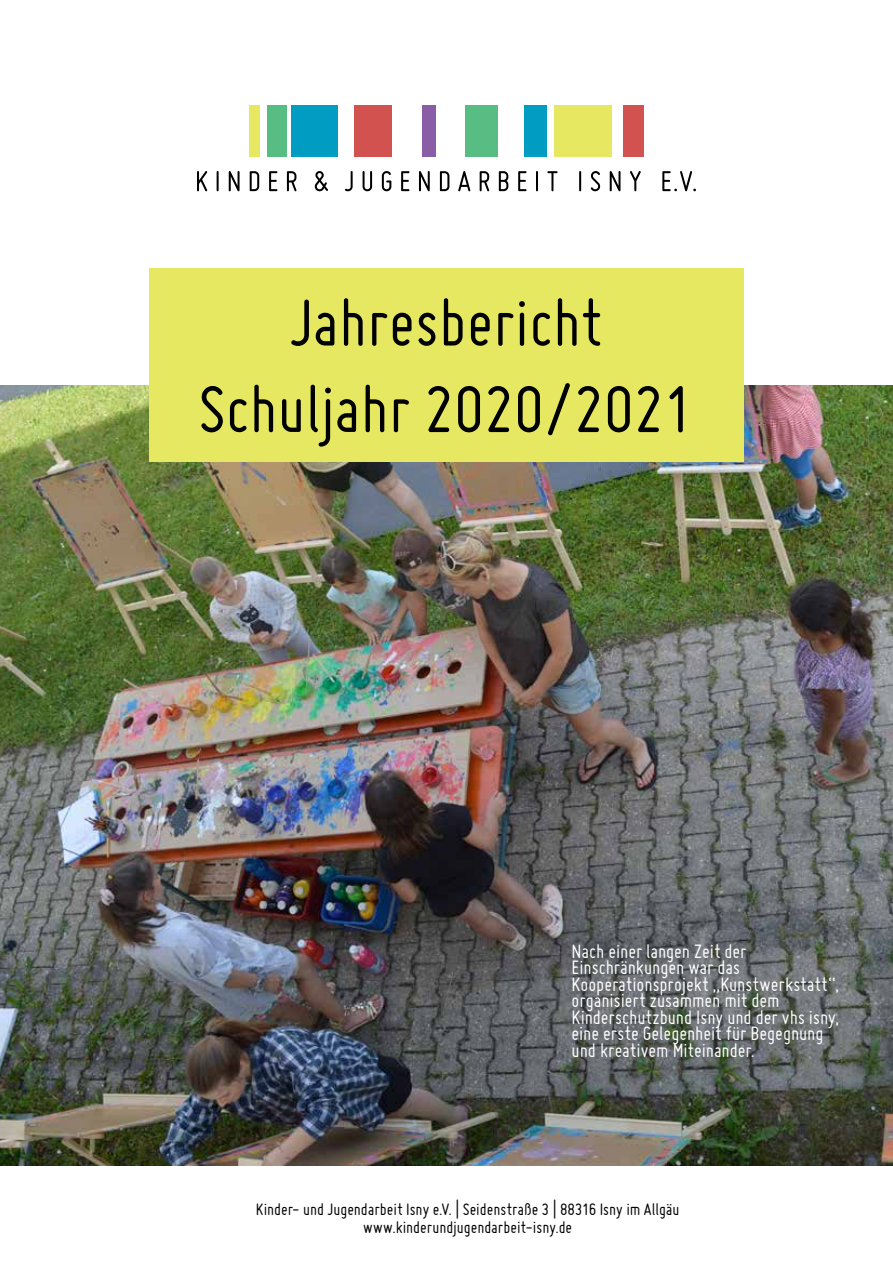
<style>
.page{position:relative;width:893px;height:1263px;background:#fff}
.page>*{position:absolute;margin:0;border:0;box-sizing:border-box;transform-origin:0 0}
.t1{font:72px/86.4px "Miso";color:#000;text-align:center}
.t2{font:21px/16.5px "Miso";color:#fff}
.t3{font:18px/18px "Miso";color:#000;text-align:center}
</style>
<div class="page">
<img style="left:0;top:386px;width:893px;height:779px">
<div style="left:249px;top:105px;width:11px;height:52px;background:#e7e862"></div>
<div style="left:292px;top:105px;width:46px;height:52px;background:#009cc2"></div>
<div style="left:354px;top:105px;width:37px;height:52px;background:#d1524e"></div>
<div style="left:422px;top:105px;width:13px;height:52px;background:#8a5ea7"></div>
<div style="left:465px;top:105px;width:33px;height:52px;background:#57bd82"></div>
<div style="left:267px;top:105px;width:20px;height:52px;background:#57bd82"></div>
<div style="left:525px;top:105px;width:22px;height:52px;background:#009cc2"></div>
<div style="left:554px;top:105px;width:58px;height:52px;background:#e7e862"></div>
<div style="left:623px;top:105px;width:21px;height:52px;background:#d1524e"></div>
<svg style="left:197px;top:171px;width:10px;height:20px"></svg>
<svg style="left:217px;top:171px;width:2px;height:20px"></svg>
<svg style="left:229px;top:171px;width:11px;height:20px"></svg>
<svg style="left:250px;top:171px;width:9px;height:20px"></svg>
<svg style="left:269px;top:171px;width:8px;height:20px"></svg>
<svg style="left:287px;top:171px;width:9px;height:20px"></svg>
<svg style="left:315px;top:171px;width:13px;height:20px"></svg>
<svg style="left:345px;top:171px;width:8px;height:20px"></svg>
<svg style="left:363px;top:171px;width:9px;height:20px"></svg>
<svg style="left:382px;top:171px;width:9px;height:20px"></svg>
<svg style="left:401px;top:171px;width:8px;height:20px"></svg>
<svg style="left:419px;top:171px;width:11px;height:20px"></svg>
<svg style="left:440px;top:171px;width:9px;height:20px"></svg>
<svg style="left:458px;top:171px;width:12px;height:20px"></svg>
<svg style="left:480px;top:171px;width:9px;height:20px"></svg>
<svg style="left:499px;top:171px;width:9px;height:20px"></svg>
<svg style="left:518px;top:171px;width:8px;height:20px"></svg>
<svg style="left:536px;top:171px;width:2px;height:20px"></svg>
<svg style="left:547px;top:171px;width:11px;height:20px"></svg>
<svg style="left:579px;top:171px;width:2px;height:20px"></svg>
<svg style="left:591px;top:171px;width:9px;height:20px"></svg>
<svg style="left:610px;top:171px;width:10px;height:20px"></svg>
<svg style="left:630px;top:171px;width:11px;height:20px"></svg>
<svg style="left:662px;top:171px;width:34px;height:20px"></svg>
<div style="left:149px;top:269px;width:595px;height:193px;background:#e7e862"></div>
<h1 class="t1" style="left:198px;top:278px;width:497px">Jahresbericht<br>Schuljahr 2020/2021</h1>
<p class="t2" style="left:572px;top:943px;width:269px">Nach einer langen Zeit der<br>Einschränkungen war das<br>Kooperationsprojekt „Kunstwerkstatt“, organisiert zusammen mit dem<br>Kinderschutzbund Isny und der vhs isny, eine erste Gelegenheit für Begegnung und kreativem Miteinander.</p>
<p class="t3" style="left:256px;top:1200px;width:425px">Kinder- und Jugendarbeit Isny e.V. | Seidenstraße 3 | 88316 Isny im Allgäu www.kinderundjugendarbeit-isny.de</p>
</div>
